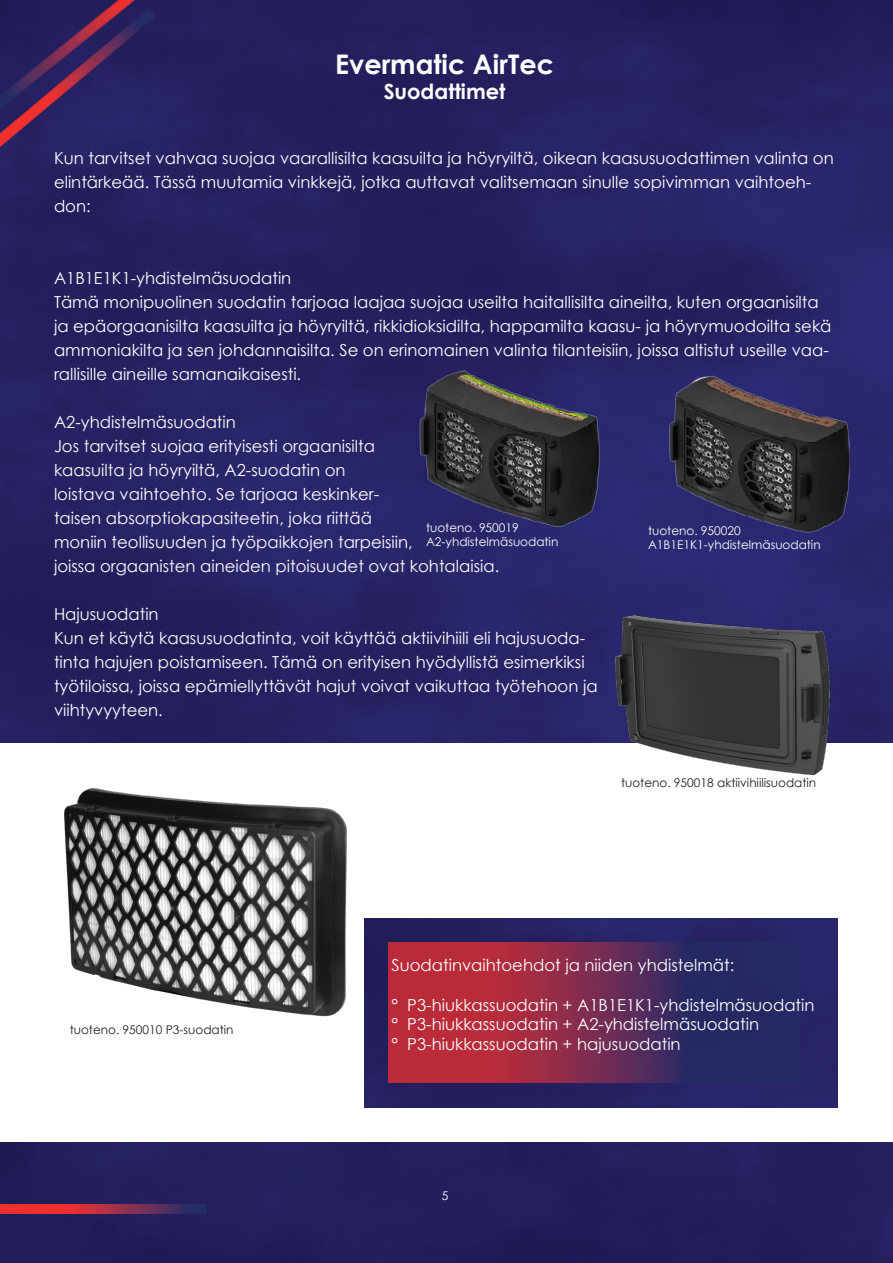
<style>
.page{position:relative;width:893px;height:1263px;background:#fff}
.page>*{position:absolute;margin:0;border:0;box-sizing:border-box;transform-origin:0 0}
.t1{font:700 27px "Century Gothic";color:#fff}
.t2{font:700 21px "Century Gothic";color:#fff}
.t3{font:16.5px/24px "Century Gothic";color:#fff}
.t4{font:12px/14.4px "Century Gothic";color:#fff}
.t5{font:12px "Century Gothic";color:#231f20}
</style>
<div class="page">
<div style="left:0;top:1143px;width:893px;height:120px;background:#231f5c"></div>
<img style="left:0;top:0;width:892px;height:742px">
<img style="left:364px;top:918px;width:473px;height:189px">
<svg style="left:388px;top:942px;width:412px;height:141px;background:#722a4f"></svg>
<svg style="left:0;top:1205px;width:206px;height:8px;background:#a52f45"></svg>
<svg style="left:0;top:0;width:205px;height:152px;background:#32225d"></svg>
<img style="left:419px;top:365px;width:431px;height:171px">
<img style="left:605px;top:613px;width:232px;height:163px">
<img style="left:64px;top:788px;width:283px;height:229px">
<p class="t1" style="left:335px;top:44px;width:220px">Evermatic AirTec</p>
<p class="t2" style="left:384px;top:76px;width:123px">Suodattimet</p>
<p class="t3" style="left:54px;top:146px;width:781px">Kun tarvitset vahvaa suojaa vaarallisilta kaasuilta ja höyryiltä, oikean kaasusuodattimen valinta on elintärkeää. Tässä muutamia vinkkejä, jotka auttavat valitsemaan sinulle sopivimman vaihtoeh&shy;don:</p>
<p class="t3" style="left:54px;top:266px;width:779px">A1B1E1K1-yhdistelmäsuodatin<br>Tämä monipuolinen suodatin tarjoaa laajaa suojaa useilta haitallisilta aineilta, kuten orgaanisilta ja epäorgaanisilta kaasuilta ja höyryiltä, rikkidioksidilta, happamilta kaasu- ja höyrymuodoilta sekä ammoniakilta ja sen johdannaisilta. Se on erinomainen valinta tilanteisiin, joissa altistut useille vaa&shy;rallisille aineille samanaikaisesti.</p>
<p class="t3" style="left:54px;top:410px;width:447px">A2-yhdistelmäsuodatin<br>Jos tarvitset suojaa erityisesti orgaanisilta<br>kaasuilta ja höyryiltä, A2-suodatin on<br>loistava vaihtoehto. Se tarjoaa keskinker-<br>taisen absorptiokapasiteetin, joka riittää<br>moniin teollisuuden ja työpaikkojen tarpeisiin,<br>joissa orgaanisten aineiden pitoisuudet ovat kohtalaisia.</p>
<p class="t3" style="left:54px;top:602px;width:545px">Hajusuodatin<br>Kun et käytä kaasusuodatinta, voit käyttää aktiivihiili eli hajusuoda&shy;tinta hajujen poistamiseen. Tämä on erityisen hyödyllistä esimerkiksi työtiloissa, joissa epämiellyttävät hajut voivat vaikuttaa työtehoon ja viihtyvyyteen.</p>
<p class="t4" style="left:426px;top:520px;width:134px">tuoteno. 950019<br>A2-yhdistelmäsuodatin</p>
<p class="t4" style="left:648px;top:523px;width:174px">tuoteno. 950020<br>A1B1E1K1-yhdistelmäsuodatin</p>
<p class="t5" style="left:70px;top:1021px;width:165px">tuoteno. 950010 P3-suodatin</p>
<p class="t5" style="left:621px;top:774px;width:197px">tuoteno. 950018 aktiivihiilisuodatin</p>
<p class="t3" style="left:392px;top:953px;width:344px">Suodatinvaihtoehdot ja niiden yhdistelmät:</p>
<p class="t3" style="left:392px;top:992px;width:425px">° P3-hiukkassuodatin + A1B1E1K1-yhdistelmäsuodatin</p>
<p class="t3" style="left:392px;top:1012px;width:369px">° P3-hiukkassuodatin + A2-yhdistelmäsuodatin</p>
<p class="t3" style="left:392px;top:1032px;width:291px">° P3-hiukkassuodatin + hajusuodatin</p>
<p class="t4" style="left:442px;top:1188px;width:8px">5</p>
</div>
